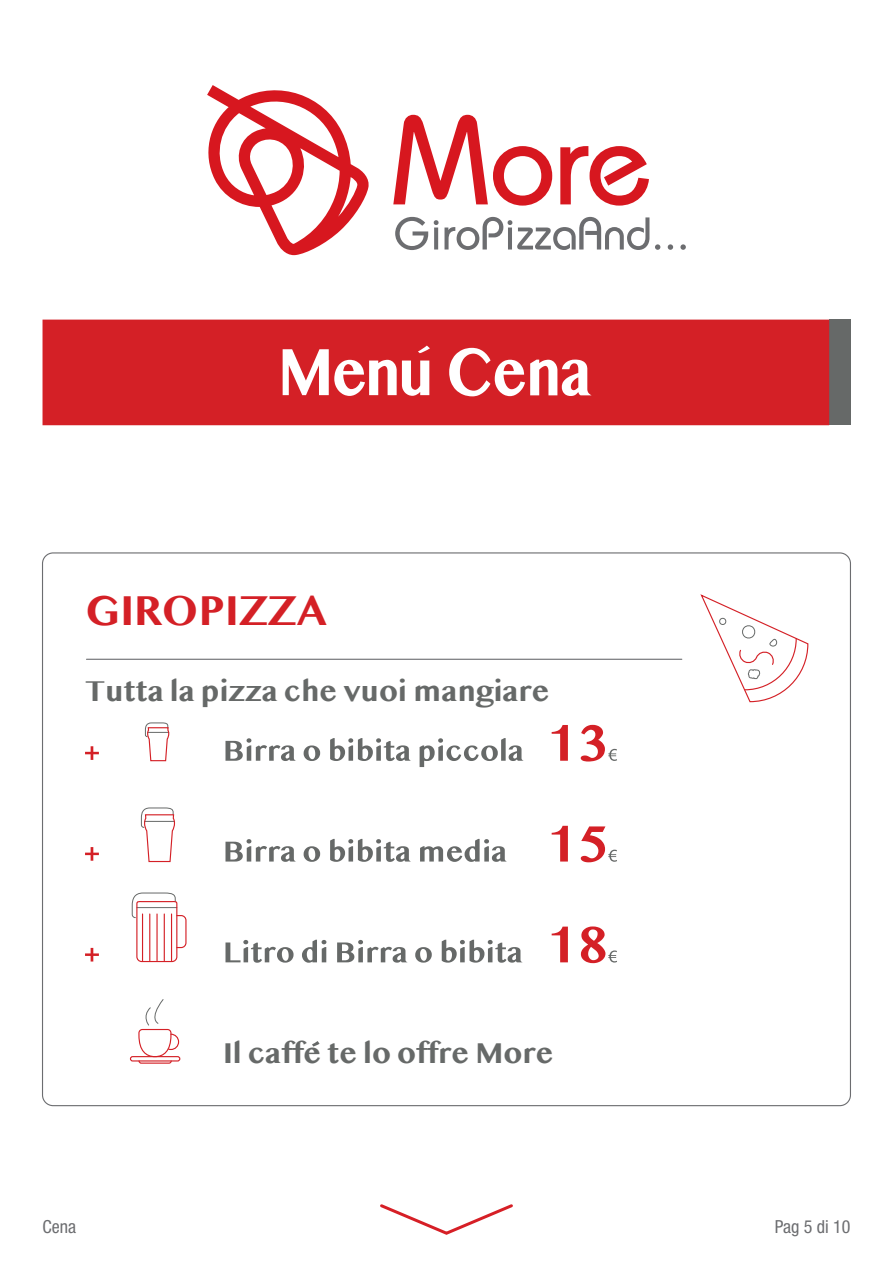
<style>
.page{position:relative;width:893px;height:1263px;background:#fff}
.page>*{position:absolute;margin:0;border:0;box-sizing:border-box;transform-origin:0 0}
.t1{font:700 43.8px "Gurmukhi MN";color:#d42026;scale:.96 1}
.t2{font:700 30px "Gurmukhi MN";color:#666968}
.t3{font:condensed 18px "Helvetica Neue LT Std";color:#6c6d70}
</style>
<div class="page">
<svg style="left:225px;top:738px;width:71px;height:23px"></svg>
<svg style="left:304px;top:745px;width:16px;height:16px"></svg>
<svg style="left:330px;top:738px;width:81px;height:23px"></svg>
<svg style="left:420px;top:738px;width:104px;height:29px"></svg>
<svg style="left:225px;top:839px;width:71px;height:23px"></svg>
<svg style="left:304px;top:846px;width:16px;height:16px"></svg>
<svg style="left:330px;top:839px;width:81px;height:23px"></svg>
<svg style="left:420px;top:839px;width:87px;height:23px"></svg>
<svg style="left:225px;top:940px;width:69px;height:23px"></svg>
<svg style="left:302px;top:940px;width:24px;height:23px"></svg>
<svg style="left:337px;top:940px;width:71px;height:23px"></svg>
<svg style="left:415px;top:947px;width:17px;height:16px"></svg>
<svg style="left:442px;top:940px;width:81px;height:23px"></svg>
<svg style="left:552px;top:725px;width:16px;height:36px"></svg>
<svg style="left:581px;top:725px;width:36px;height:36px"></svg>
<svg style="left:552px;top:826px;width:16px;height:35px"></svg>
<svg style="left:581px;top:826px;width:36px;height:36px"></svg>
<svg style="left:552px;top:926px;width:16px;height:36px"></svg>
<svg style="left:581px;top:926px;width:36px;height:37px"></svg>
<svg style="left:85px;top:746px;width:14px;height:14px"></svg>
<svg style="left:85px;top:847px;width:14px;height:14px"></svg>
<svg style="left:85px;top:948px;width:14px;height:13px"></svg>
<svg style="left:312px;top:1041px;width:8px;height:5px"></svg>
<hr style="left:86px;top:659px;width:596px;height:1px;background:#6c6d70">
<svg style="left:145px;top:722px;width:25px;height:40px"></svg>
<svg style="left:141px;top:807px;width:34px;height:56px"></svg>
<svg style="left:132px;top:892px;width:55px;height:71px"></svg>
<hr style="left:142px;top:914px;width:1px;height:47px;background:#d42026">
<hr style="left:149px;top:914px;width:1px;height:47px;background:#d42026">
<hr style="left:156px;top:914px;width:2px;height:47px;background:#d42026">
<hr style="left:164px;top:914px;width:1px;height:47px;background:#d42026">
<hr style="left:171px;top:914px;width:1px;height:47px;background:#d42026">
<svg style="left:700px;top:594px;width:109px;height:109px"></svg>
<svg style="left:207px;top:85px;width:162px;height:170px"></svg>
<svg style="left:393px;top:115px;width:159px;height:91px"></svg>
<svg style="left:560px;top:146px;width:89px;height:60px"></svg>
<svg style="left:395px;top:217px;width:33px;height:33px"></svg>
<svg style="left:434px;top:217px;width:215px;height:33px"></svg>
<svg style="left:655px;top:244px;width:5px;height:6px"></svg>
<svg style="left:668px;top:244px;width:5px;height:6px"></svg>
<svg style="left:680px;top:244px;width:6px;height:6px"></svg>
<div style="left:829px;top:320px;width:21px;height:105px;background:#666968"></div>
<svg style="left:43px;top:320px;width:786px;height:105px;background:#d62f34"></svg>
<svg style="left:571px;top:377px;width:7px;height:13px"></svg>
<div style="left:130px;top:1056px;width:50px;height:5px;border:1px solid #d42026;border-radius:2px"></div>
<svg style="left:138px;top:999px;width:42px;height:65px"></svg>
<svg style="left:380px;top:1204px;width:133px;height:31px"></svg>
<h1 class="t1" style="left:85px;top:581px;width:254px">GIROPIZZA</h1>
<p class="t2" style="left:85px;top:671px;width:466px">Tutta la pizza che vuoi mangiare</p>
<p class="t2" style="left:223px;top:1033px;width:332px">Il caffe te lo offre More</p>
<p class="t3" style="left:43px;top:1216px;width:35px">Cena</p>
<p class="t3" style="left:775px;top:1216px;width:77px">Pag 5 di 10</p>
</div>
